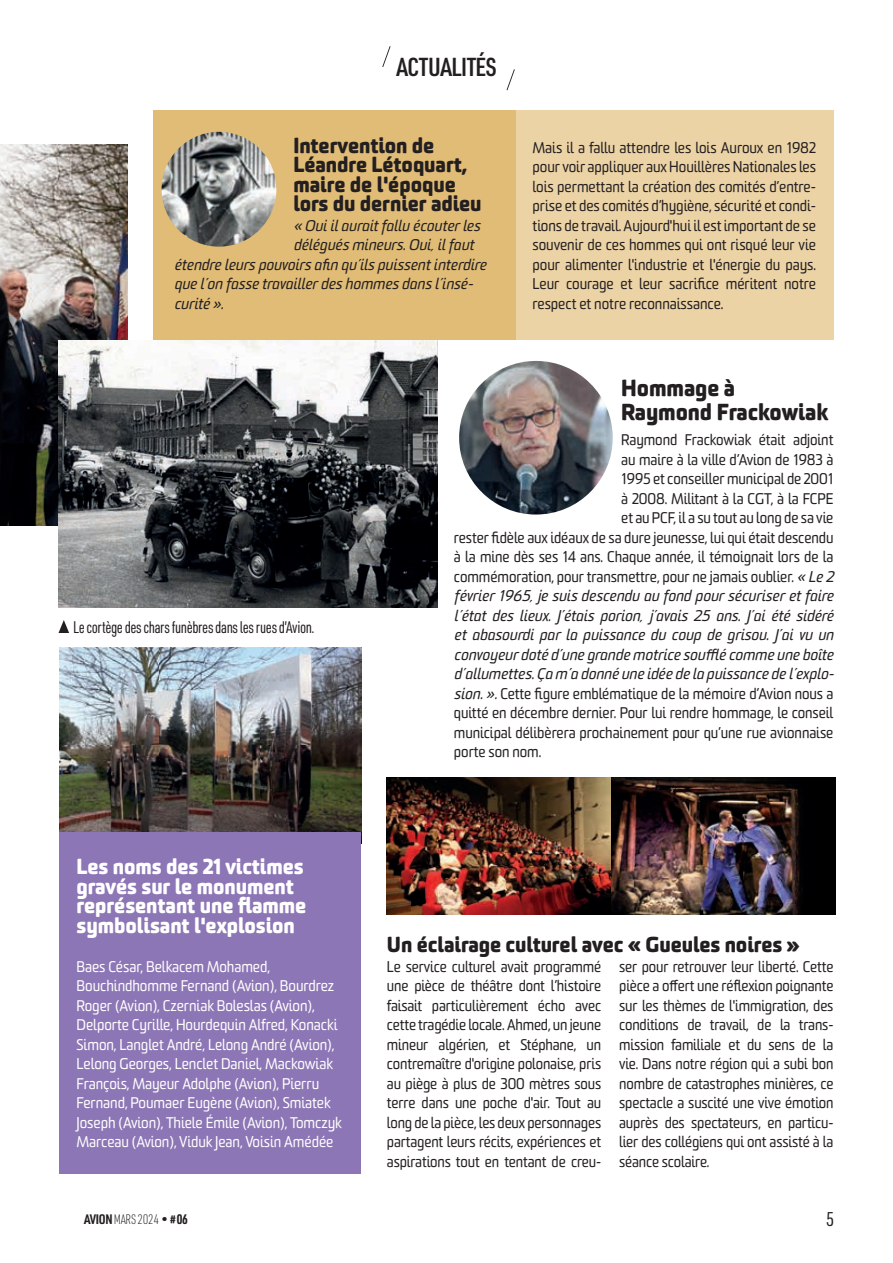
<style>
.page{position:relative;width:893px;height:1263px;background:#fff}
.page>*{position:absolute;margin:0;border:0;box-sizing:border-box;transform-origin:0 0}
.t1{font:600 25.5px "URWDIN Cond";letter-spacing:-.015em;color:#231f20}
.t2{font:800 22.5px/24px "Sommet Rounded";letter-spacing:-.005em;color:#231f20;scale:.96 1}
.t3{font:800 21px/19.5px "Sommet Rounded";letter-spacing:-.005em;color:#231f20;scale:.96 1}
.t4{font:800 21px/19.5px "Sommet Rounded";letter-spacing:-.005em;color:#fff;scale:.96 1}
.t5{font:19.5px "URWDIN Cond";color:#231f20}
.t6{font:italic 18px/19.5px "Sommet Rounded";color:#231f20;text-align:justify}
.t7{font:16.5px "URWDIN Cond";letter-spacing:-.025em;color:#231f20;scale:.96 1}
.t8{font:15px/19.5px "Sommet Rounded";letter-spacing:-.005em;color:#231f20;text-align:justify;scale:.94 1}
.t9{font:15px/19.5px "Sommet Rounded";letter-spacing:-.005em;color:#231f20;text-align:right;scale:.95 1}
.t10{font:15px/19.5px "Sommet Rounded";letter-spacing:-.005em;color:#fff;scale:.96 1}
.t11{font:15px/19.5px "Sommet Rounded";letter-spacing:-.005em;color:#231f20;text-align:justify;scale:.96 1}
.t12{font:200 13.5px "URWDIN Cond";letter-spacing:-.025em;color:#231f20}
.s1{font-style:italic;font-size:18px}
.s2{font-weight:700}
</style>
<div class="page">
<div style="left:153px;top:111px;width:380px;height:229px;background:#e0bc76"></div>
<div style="left:516px;top:111px;width:317px;height:229px;background:#ecd3a6"></div>
<img style="left:0;top:144px;width:128px;height:381px">
<img style="left:60px;top:647px;width:301px;height:185px">
<img style="left:387px;top:777px;width:449px;height:137px">
<div style="left:60px;top:832px;width:301px;height:342px;background:#8d76b5"></div>
<svg style="left:382px;top:46px;width:9px;height:21px"></svg>
<svg style="left:507px;top:69px;width:8px;height:21px"></svg>
<img style="left:59px;top:340px;width:379px;height:268px">
<img style="left:162px;top:132px;width:114px;height:115px;border-radius:57px">
<img style="left:459px;top:361px;width:154px;height:153px;border-radius:77px">
<svg style="left:59px;top:620px;width:10px;height:13px"></svg>
<h1 class="t1" style="left:396px;top:50px;width:102px">ACTUALITÉS</h1>
<h3 class="t3" style="left:293px;top:135px;width:198px">Intervention de<br>Léandre Létoquart, maire de l'époque lors du dernier adieu</h3>
<p class="t6" style="left:293px;top:216px;width:188px">« Oui il aurait fallu écouter les</p>
<p class="t6" style="left:293px;top:236px;width:182px">délégués mineurs. Oui, il faut</p>
<p class="t6" style="left:174px;top:255px;width:314px">étendre leurs pouvoirs afin qu’ils puissent interdire</p>
<p class="t6" style="left:174px;top:275px;width:301px">que l’on fasse travailler des hommes dans l’insé-</p>
<p class="t6" style="left:174px;top:294px;width:51px">curité ».</p>
<p class="t11" style="left:533px;top:138px;width:297px">Mais il a fallu attendre les lois Auroux en 1982 pour voir appliquer aux Houillères Nationales les lois permettant la création des comités d’entre&shy;prise et des comités d’hygiène, sécurité et condi&shy;tions de travail. Aujourd'hui il est important de se souvenir de ces hommes qui ont risqué leur vie pour alimenter l'industrie et l'énergie du pays.<br>Leur courage et leur sacrifice méritent notre respect et notre reconnaissance.</p>
<p class="t7" style="left:73px;top:616px;width:253px">Le cortège des chars funèbres dans les rues d’Avion.</p>
<h3 class="t4" style="left:77px;top:856px;width:241px">Les noms des 21 victimes gravés sur le monument représentant une flamme symbolisant l'explosion</h3>
<p class="t10" style="left:77px;top:957px;width:278px">Baes César, Belkacem Mohamed, Bouchindhomme Fernand (Avion), Bourdrez Roger (Avion), Czerniak Boleslas (Avion), Delporte Cyrille, Hourdequin Alfred, Konacki Simon, Langlet André, Lelong André (Avion), Lelong Georges, Lenclet Daniel, Mackowiak François, Mayeur Adolphe (Avion), Pierru Fernand, Poumaer Eugène (Avion), Smiatek Joseph (Avion), Thiele Émile (Avion), Tomczyk Marceau (Avion), Viduk Jean, Voisin Amédée</p>
<h2 class="t2" style="left:621px;top:375px;width:217px">Hommage à<br>Raymond Frackowiak</h2>
<p class="t9" style="left:454px;top:430px;width:401px">Raymond Frackowiak é tait adjoint<br>au maire à la ville d’Avion de 1983 à<br>1995 et conseiller municipal de 2001<br>à 2008. Militant à la CGT, à la FCPE<br>et au PCF, il a su tout au long de sa vie<br>rester fidèle aux idé aux de sa dure jeunesse, lui qui é tait descendu à la mine dè s ses 14 ans. Chaque année, il témoignait lors de la commémoration, pour transmettre, pour ne jamais oublier. <span class="s1">« Le 2</span></p>
<p class="t6" style="left:454px;top:587px;width:381px">fé vrier 1965, je suis descendu au fond pour sé curiser et faire l’é tat des lieux. J’é tais porion, j’avais 25 ans. J’ai é té sidé ré et abasourdi par la puissance du coup de grisou. J’ai vu un convoyeur doté d’une grande motrice soufflé comme une boî te d’allumettes. Ç a m’a donné une idé e de la puissance de l’explo-</p>
<p class="t9" style="left:454px;top:684px;width:401px;text-align:justify"><span class="s1">sion. ».</span> Cette figure emblématique de la mémoire d’Avion nous a quitté en dé cembre dernier. Pour lui rendre hommage, le conseil municipal délibèrera prochainement pour qu’une rue avionnaise porte son nom.</p>
<h3 class="t3" style="left:387px;top:934px;width:432px">Un éclairage culturel avec « Gueules noires »</h3>
<p class="t8" style="left:387px;top:957px;width:229px">Le service culturel avait programmé une pièce de théâtre dont l’histoire faisait particulièrement écho avec cette tragédie locale. Ahmed, un jeune mineur algé rien, et Sté phane, un contremaî tre d'origine polonaise, pris au piè ge à plus de 300 mè tres sous terre dans une poche d'air. Tout au long de la piè ce, les deux personnages partagent leurs ré cits, expé riences et aspirations tout en tentant de creu-</p>
<p class="t8" style="left:619px;top:957px;width:229px">ser pour retrouver leur liberté . Cette piè ce a offert une ré flexion poignante sur les thè mes de l'immigration, des conditions de travail, de la trans&shy;mission familiale et du sens de la vie. Dans notre ré gion qui a subi bon nombre de catastrophes miniè res, ce spectacle a suscité une vive é motion auprè s des spectateurs, en particu&shy;lier des collégiens qui ont assisté à la séance scolaire.</p>
<p class="t12" style="left:84px;top:1210px;width:105px"><span class="s2">AVION</span> MARS 2024 • <span class="s2"># 06</span></p>
<h3 class="t5" style="left:826px;top:1206px;width:10px">5</h3>
</div>
